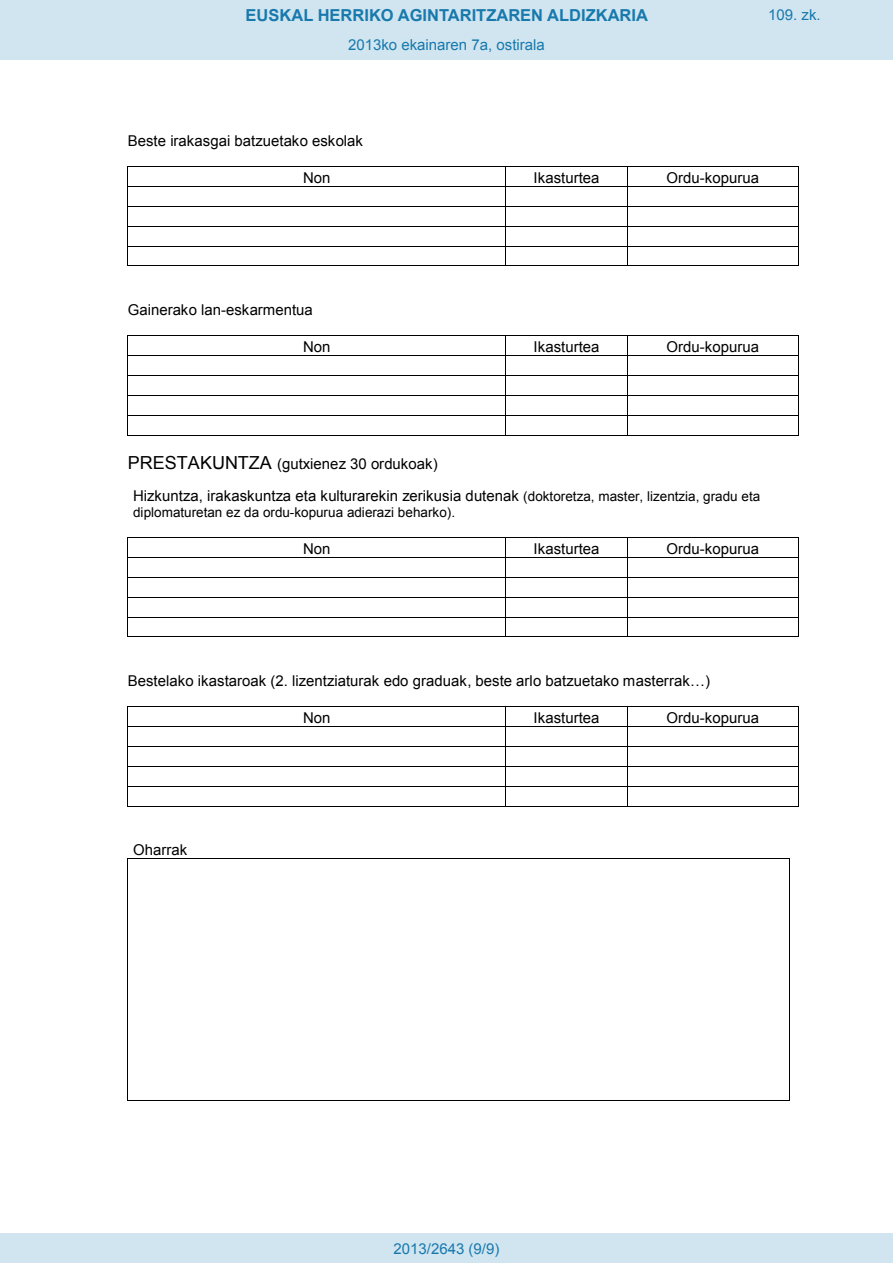
<style>
.page{position:relative;width:893px;height:1263px;background:#fff}
.page>*{position:absolute;margin:0;border:0;box-sizing:border-box;transform-origin:0 0}
.t1{font:700 16.5px "Arial";color:#1879ad}
.t2{font:15px/31.7px "Arial";color:#000}
.Paginacion_Centro{font:15px "Arial";color:#1879ad}
.t3{font:13.5px "Arial";letter-spacing:.005em;color:#000}
.s1{font-size:18px}
.s2{font-size:13.5px}
</style>
<div class="page">
<hr style="left:128px;top:166px;width:377px;height:1px;background:#000">
<hr style="left:506px;top:166px;width:121px;height:1px;background:#000">
<hr style="left:628px;top:166px;width:170px;height:1px;background:#000">
<hr style="left:128px;top:186px;width:377px;height:1px;background:#000">
<hr style="left:506px;top:186px;width:121px;height:1px;background:#000">
<hr style="left:628px;top:186px;width:170px;height:1px;background:#000">
<hr style="left:128px;top:206px;width:377px;height:1px;background:#000">
<hr style="left:506px;top:206px;width:121px;height:1px;background:#000">
<hr style="left:628px;top:206px;width:170px;height:1px;background:#000">
<hr style="left:128px;top:226px;width:377px;height:1px;background:#000">
<hr style="left:506px;top:226px;width:121px;height:1px;background:#000">
<hr style="left:628px;top:226px;width:170px;height:1px;background:#000">
<hr style="left:128px;top:246px;width:377px;height:1px;background:#000">
<hr style="left:506px;top:246px;width:121px;height:1px;background:#000">
<hr style="left:628px;top:246px;width:170px;height:1px;background:#000">
<hr style="left:128px;top:266px;width:377px;height:1px;background:#000">
<svg style="left:505px;top:166px;width:1px;height:100px"></svg>
<hr style="left:506px;top:266px;width:121px;height:1px;background:#000">
<svg style="left:627px;top:166px;width:1px;height:100px"></svg>
<hr style="left:628px;top:266px;width:170px;height:1px;background:#000">
<svg style="left:798px;top:166px;width:1px;height:100px"></svg>
<hr style="left:128px;top:335px;width:377px;height:1px;background:#000">
<hr style="left:506px;top:335px;width:121px;height:1px;background:#000">
<hr style="left:628px;top:335px;width:170px;height:1px;background:#000">
<hr style="left:128px;top:355px;width:377px;height:1px;background:#000">
<hr style="left:506px;top:355px;width:121px;height:1px;background:#000">
<hr style="left:628px;top:355px;width:170px;height:1px;background:#000">
<hr style="left:128px;top:375px;width:377px;height:1px;background:#000">
<hr style="left:506px;top:375px;width:121px;height:1px;background:#000">
<hr style="left:628px;top:375px;width:170px;height:1px;background:#000">
<hr style="left:128px;top:395px;width:377px;height:1px;background:#000">
<hr style="left:506px;top:395px;width:121px;height:1px;background:#000">
<hr style="left:628px;top:395px;width:170px;height:1px;background:#000">
<hr style="left:128px;top:415px;width:377px;height:1px;background:#000">
<hr style="left:506px;top:415px;width:121px;height:1px;background:#000">
<hr style="left:628px;top:415px;width:170px;height:1px;background:#000">
<hr style="left:128px;top:435px;width:377px;height:1px;background:#000">
<svg style="left:505px;top:335px;width:1px;height:101px"></svg>
<hr style="left:506px;top:435px;width:121px;height:1px;background:#000">
<svg style="left:627px;top:335px;width:1px;height:101px"></svg>
<hr style="left:628px;top:435px;width:170px;height:1px;background:#000">
<svg style="left:798px;top:335px;width:1px;height:101px"></svg>
<hr style="left:128px;top:537px;width:377px;height:1px;background:#000">
<hr style="left:506px;top:537px;width:121px;height:1px;background:#000">
<hr style="left:628px;top:537px;width:170px;height:1px;background:#000">
<hr style="left:128px;top:557px;width:377px;height:1px;background:#000">
<hr style="left:506px;top:557px;width:121px;height:1px;background:#000">
<hr style="left:628px;top:557px;width:170px;height:1px;background:#000">
<hr style="left:128px;top:577px;width:377px;height:1px;background:#000">
<hr style="left:506px;top:577px;width:121px;height:1px;background:#000">
<hr style="left:628px;top:577px;width:170px;height:1px;background:#000">
<hr style="left:128px;top:597px;width:377px;height:1px;background:#000">
<hr style="left:506px;top:597px;width:121px;height:1px;background:#000">
<hr style="left:628px;top:597px;width:170px;height:1px;background:#000">
<hr style="left:128px;top:617px;width:377px;height:1px;background:#000">
<hr style="left:506px;top:617px;width:121px;height:1px;background:#000">
<hr style="left:628px;top:617px;width:170px;height:1px;background:#000">
<hr style="left:128px;top:637px;width:377px;height:1px;background:#000">
<svg style="left:505px;top:537px;width:1px;height:100px"></svg>
<hr style="left:506px;top:637px;width:121px;height:1px;background:#000">
<svg style="left:627px;top:537px;width:1px;height:100px"></svg>
<hr style="left:628px;top:637px;width:170px;height:1px;background:#000">
<svg style="left:798px;top:537px;width:1px;height:100px"></svg>
<hr style="left:128px;top:706px;width:377px;height:1px;background:#000">
<hr style="left:506px;top:706px;width:121px;height:1px;background:#000">
<hr style="left:628px;top:706px;width:170px;height:1px;background:#000">
<hr style="left:128px;top:726px;width:377px;height:1px;background:#000">
<hr style="left:506px;top:726px;width:121px;height:1px;background:#000">
<hr style="left:628px;top:726px;width:170px;height:1px;background:#000">
<hr style="left:128px;top:746px;width:377px;height:1px;background:#000">
<hr style="left:506px;top:746px;width:121px;height:1px;background:#000">
<hr style="left:628px;top:746px;width:170px;height:1px;background:#000">
<hr style="left:128px;top:766px;width:377px;height:1px;background:#000">
<hr style="left:506px;top:766px;width:121px;height:1px;background:#000">
<hr style="left:628px;top:766px;width:170px;height:1px;background:#000">
<hr style="left:128px;top:786px;width:377px;height:1px;background:#000">
<hr style="left:506px;top:786px;width:121px;height:1px;background:#000">
<hr style="left:628px;top:786px;width:170px;height:1px;background:#000">
<hr style="left:128px;top:806px;width:377px;height:1px;background:#000">
<svg style="left:505px;top:706px;width:1px;height:101px"></svg>
<hr style="left:506px;top:806px;width:121px;height:1px;background:#000">
<svg style="left:627px;top:706px;width:1px;height:101px"></svg>
<hr style="left:628px;top:806px;width:170px;height:1px;background:#000">
<svg style="left:798px;top:706px;width:1px;height:101px"></svg>
<hr style="left:128px;top:858px;width:661px;height:1px;background:#000">
<hr style="left:128px;top:859px;width:1px;height:241px;background:#000">
<hr style="left:128px;top:1100px;width:661px;height:1px;background:#000">
<hr style="left:789px;top:859px;width:1px;height:241px;background:#000">
<div style="left:0;top:0;width:893px;height:60px;background:#d0e5f0"></div>
<div style="left:0;top:1233px;width:893px;height:30px;background:#d0e5f0"></div>
<p class="t1" style="left:246px;top:4px;width:404px">EUSKAL HERRIKO AGINTARITZAREN ALDIZKARIA</p>
<p class="Paginacion_Centro" style="left:768px;top:5px;width:54px">109. zk.</p>
<p class="Paginacion_Centro" style="left:348px;top:35px;width:198px">2013ko ekainaren 7a, ostirala</p>
<p class="t2" style="left:128px;top:125px;width:237px">Beste irakasgai batzuetako eskolak</p>
<p class="t2" style="left:303px;top:162px;width:29px">Non</p>
<p class="t2" style="left:534px;top:162px;width:67px">Ikasturtea</p>
<p class="t2" style="left:667px;top:162px;width:94px">Ordu-kopurua</p>
<p class="t2" style="left:128px;top:294px;width:186px">Gainerako lan-eskarmentua</p>
<p class="t2" style="left:303px;top:331px;width:29px">Non</p>
<p class="t2" style="left:534px;top:331px;width:67px">Ikasturtea</p>
<p class="t2" style="left:667px;top:331px;width:94px">Ordu-kopurua</p>
<p class="t2" style="left:133px;top:448px;width:629px;text-indent:-5px"><span class="s1">PRESTAKUNTZA</span> (gutxienez 30 ordukoak)<br>Hizkuntza, irakaskuntza eta kulturarekin zerikusia dutenak <span class="s2">(doktoretza, master, lizentzia, gradu eta</span></p>
<p class="t3" style="left:133px;top:503px;width:323px">diplomaturetan ez da ordu-kopurua adierazi beharko).</p>
<p class="t2" style="left:303px;top:533px;width:29px">Non</p>
<p class="t2" style="left:534px;top:533px;width:67px">Ikasturtea</p>
<p class="t2" style="left:667px;top:533px;width:94px">Ordu-kopurua</p>
<p class="t2" style="left:128px;top:665px;width:584px">Bestelako ikastaroak (2. lizentziaturak edo graduak, beste arlo batzuetako masterrak…)</p>
<p class="t2" style="left:303px;top:702px;width:29px">Non</p>
<p class="t2" style="left:534px;top:702px;width:67px">Ikasturtea</p>
<p class="t2" style="left:667px;top:702px;width:94px">Ordu-kopurua</p>
<p class="t2" style="left:133px;top:834px;width:56px">Oharrak</p>
<p class="Paginacion_Centro" style="left:393px;top:1238px;width:107px">2013/2643 (9/9)</p>
</div>
